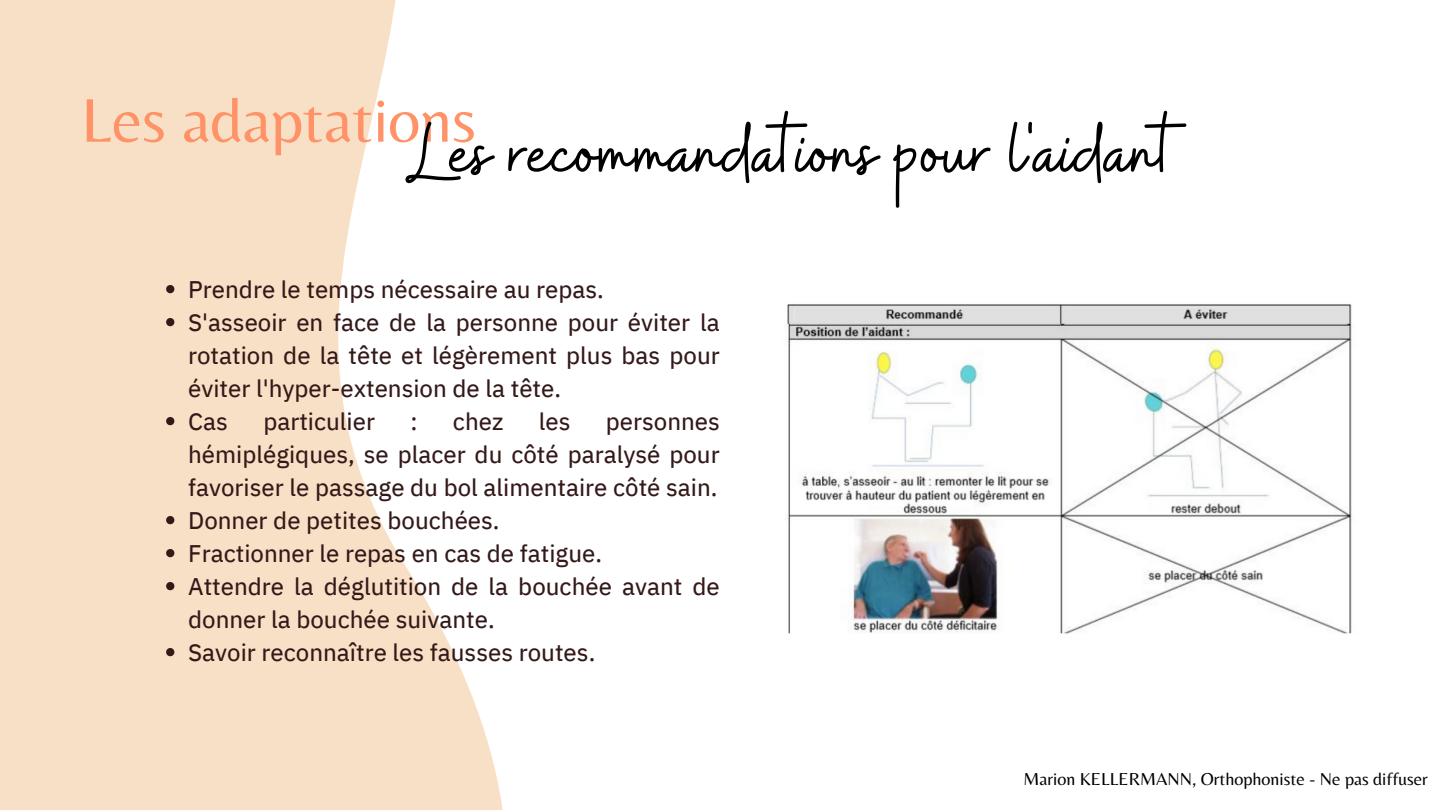
<style>
.page{position:relative;width:1440px;height:810px;background:#fff}
.page>*{position:absolute;margin:0;border:0;box-sizing:border-box;transform-origin:0 0}
.t1{font:85.5px "Buffalo";color:#000}
.t2{font:64px "Belleza";color:#ff9367}
.t3{font:24px/33px "IBM Plex Sans Hebrew Text";color:#341919;text-align:justify}
.t4{font:18px "Belleza";color:#000}
</style>
<div class="page">
<svg style="left:0;top:0;width:503px;height:810px;fill:#f8e0c7"></svg>
<img style="left:787px;top:304px;width:565px;height:330px">
<svg style="left:166px;top:285px;width:8px;height:8px"></svg>
<svg style="left:166px;top:318px;width:8px;height:8px"></svg>
<svg style="left:166px;top:417px;width:8px;height:8px"></svg>
<svg style="left:166px;top:516px;width:8px;height:8px"></svg>
<svg style="left:166px;top:549px;width:8px;height:8px"></svg>
<svg style="left:166px;top:582px;width:8px;height:8px"></svg>
<svg style="left:166px;top:648px;width:8px;height:8px"></svg>
<p class="t2" style="left:81px;top:82px;width:397px">Les adaptations</p>
<p class="t1" style="left:408px;top:98px;width:768px">Les recommandations pour l'aidant</p>
<p class="t3" style="left:188px;top:272px;width:417px">Prendre le temps nécessaire au repas.</p>
<p class="t3" style="left:188px;top:305px;width:533px">S'asseoir en face de la personne pour éviter la rotation de la tête et légèrement plus bas pour éviter l'hyper-extension de la tête.</p>
<p class="t3" style="left:188px;top:404px;width:41px">Cas</p>
<p class="t3" style="left:263px;top:404px;width:113px">particulier</p>
<p class="t3" style="left:410px;top:404px;width:9px">:</p>
<p class="t3" style="left:453px;top:404px;width:52px">chez</p>
<p class="t3" style="left:539px;top:404px;width:33px">les</p>
<p class="t3" style="left:188px;top:404px;width:533px;text-indent:418px">personnes hémiplégiques, se placer du côté paralysé pour favoriser le passage du bol alimentaire côté sain.</p>
<p class="t3" style="left:188px;top:503px;width:313px">Donner de petites bouchées.</p>
<p class="t3" style="left:188px;top:536px;width:415px">Fractionner le repas en cas de fatigue.</p>
<p class="t3" style="left:188px;top:569px;width:533px">Attendre la déglutition de la bouchée avant de donner la bouchée suivante.</p>
<p class="t3" style="left:188px;top:635px;width:409px">Savoir reconnaître les fausses routes.</p>
<p class="t4" style="left:1024px;top:768px;width:406px">Marion KELLERMANN, Orthophoniste - Ne pas diffuser</p>
</div>
